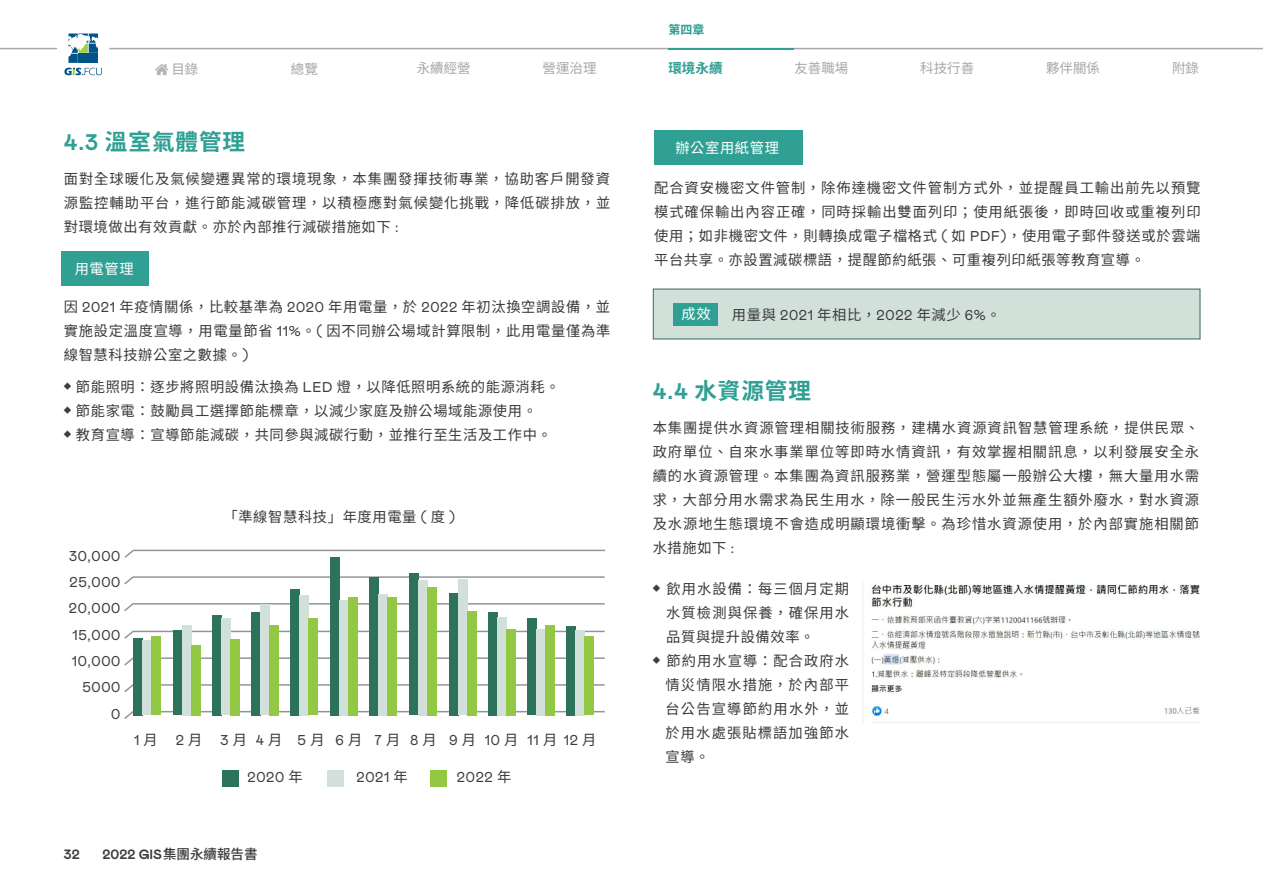
<style>
.page{position:relative;width:1263px;height:893px;background:#fff}
.page>*{position:absolute;margin:0;border:0;box-sizing:border-box;transform-origin:0 0}
.t1{font:700 22.5px "Noto Sans TC";letter-spacing:.045em;color:#2fa093}
.t2{font:14.25px/24px "Noto Sans TC";letter-spacing:.05em;color:#3e3e3f;text-align:justify}
.t3{font:14.25px/26.4px "Mabry Pro";letter-spacing:.045em;color:#3e3e3f;text-align:right}
.t4{font:14.25px "Noto Sans TC";letter-spacing:.045em;color:#fff}
.t5{font:13.5px "Noto Sans TC";color:#a8a9ad}
.t6{font:700 13.5px "Mabry Pro";color:#3e3e3f}
.t7{font:700 13.5px "Noto Sans TC";color:#2fa093}
.t8{font:700 12px "Noto Sans TC";color:#2fa093}
.s1{font-family:"Mabry Pro"}
.s2{font-family:"Noto Sans TC"}
.s3{font-family:"Noto Sans TC";font-weight:500}
</style>
<div class="page">
<hr style="left:109px;top:48px;width:1154px;height:1px;background:#a8a9ad">
<hr style="left:0;top:48px;width:57px;height:1px;background:#a8a9ad">
<hr style="left:668px;top:48px;width:126px;height:1px;background:#2fa093">
<svg style="left:64px;top:34px;width:38px;height:41px"></svg>
<svg style="left:155px;top:64px;width:14px;height:11px"></svg>
<div style="left:653px;top:288px;width:547px;height:52px;background:#d2e0da;border:1px solid #44786b"></div>
<div style="left:62px;top:251px;width:87px;height:35px;background:#2fa093"></div>
<div style="left:654px;top:130px;width:149px;height:35px;background:#2fa093"></div>
<div style="left:673px;top:303px;width:44px;height:22px;background:#2fa093"></div>
<img style="left:862px;top:581px;width:337px;height:143px">
<svg style="left:124px;top:549px;width:482px;height:170px"></svg>
<div style="left:133px;top:638px;width:9px;height:77px;background:#2d735c"></div>
<div style="left:142px;top:640px;width:9px;height:75px;background:#d2e0da"></div>
<div style="left:151px;top:636px;width:9px;height:79px;background:#93c844"></div>
<div style="left:173px;top:630px;width:9px;height:85px;background:#2d735c"></div>
<div style="left:182px;top:625px;width:9px;height:90px;background:#d2e0da"></div>
<div style="left:191px;top:645px;width:9px;height:70px;background:#93c844"></div>
<div style="left:212px;top:615px;width:9px;height:100px;background:#2d735c"></div>
<div style="left:221px;top:618px;width:9px;height:97px;background:#d2e0da"></div>
<div style="left:230px;top:639px;width:9px;height:76px;background:#93c844"></div>
<div style="left:251px;top:612px;width:10px;height:103px;background:#2d735c"></div>
<div style="left:261px;top:605px;width:9px;height:110px;background:#d2e0da"></div>
<div style="left:270px;top:625px;width:9px;height:90px;background:#93c844"></div>
<div style="left:291px;top:589px;width:9px;height:126px;background:#2d735c"></div>
<div style="left:300px;top:595px;width:9px;height:120px;background:#d2e0da"></div>
<div style="left:309px;top:618px;width:9px;height:97px;background:#93c844"></div>
<div style="left:331px;top:557px;width:9px;height:158px;background:#2d735c"></div>
<div style="left:340px;top:600px;width:9px;height:115px;background:#d2e0da"></div>
<div style="left:349px;top:597px;width:9px;height:118px;background:#93c844"></div>
<div style="left:370px;top:577px;width:9px;height:138px;background:#2d735c"></div>
<div style="left:379px;top:594px;width:9px;height:121px;background:#d2e0da"></div>
<div style="left:388px;top:597px;width:9px;height:118px;background:#93c844"></div>
<div style="left:409px;top:573px;width:9px;height:142px;background:#2d735c"></div>
<div style="left:418px;top:580px;width:9px;height:135px;background:#d2e0da"></div>
<div style="left:427px;top:587px;width:9px;height:128px;background:#93c844"></div>
<div style="left:449px;top:593px;width:9px;height:122px;background:#2d735c"></div>
<div style="left:458px;top:579px;width:9px;height:136px;background:#d2e0da"></div>
<div style="left:467px;top:611px;width:9px;height:104px;background:#93c844"></div>
<div style="left:488px;top:612px;width:9px;height:103px;background:#2d735c"></div>
<div style="left:497px;top:617px;width:9px;height:98px;background:#d2e0da"></div>
<div style="left:506px;top:629px;width:9px;height:86px;background:#93c844"></div>
<div style="left:527px;top:618px;width:9px;height:97px;background:#2d735c"></div>
<div style="left:536px;top:629px;width:9px;height:86px;background:#d2e0da"></div>
<div style="left:545px;top:625px;width:9px;height:90px;background:#93c844"></div>
<div style="left:566px;top:626px;width:9px;height:89px;background:#2d735c"></div>
<div style="left:575px;top:630px;width:10px;height:85px;background:#d2e0da"></div>
<div style="left:585px;top:636px;width:9px;height:79px;background:#93c844"></div>
<div style="left:222px;top:770px;width:17px;height:16px;background:#2d735c"></div>
<div style="left:327px;top:770px;width:17px;height:16px;background:#d2e0da"></div>
<div style="left:430px;top:770px;width:17px;height:16px;background:#93c844"></div>
<p class="t5" style="left:171px;top:62px;width:28px">目錄</p>
<h1 class="t1" style="left:64px;top:129px;width:183px"><span class="s1">4.3</span> 溫室氣體管理</h1>
<p class="t8" style="left:668px;top:23px;width:37px">第四章</p>
<p class="t7" style="left:668px;top:61px;width:55px">環境永續</p>
<p class="t5" style="left:291px;top:62px;width:28px">總覽</p>
<p class="t5" style="left:417px;top:61px;width:55px">永續經營</p>
<p class="t5" style="left:543px;top:61px;width:55px">營運治理</p>
<p class="t5" style="left:794px;top:61px;width:55px">友善職場</p>
<p class="t5" style="left:920px;top:61px;width:55px">科技行善</p>
<p class="t5" style="left:1046px;top:61px;width:55px">夥伴關係</p>
<p class="t5" style="left:1172px;top:61px;width:28px">附錄</p>
<p class="t4" style="left:675px;top:140px;width:105px">辦公室用紙管理</p>
<p class="t2" style="left:64px;top:167px;width:548px">面對全球暖化及氣候變遷異常的環境現象，本集團發揮技術專業，協助客戶開發資源監控輔助平台，進行節能減碳管理，以積極應對氣候變化挑戰，降低碳排放，並對環境做出有效貢獻。亦於內部推行減碳措施如下 <span class="s1">:</span></p>
<p class="t4" style="left:75px;top:261px;width:60px">用電管理</p>
<p class="t2" style="left:64px;top:295px;width:548px">因 <span class="s1">2021</span> 年疫情關係，比較基準為 <span class="s1">2020</span> 年用電量，於 <span class="s1">2022</span> 年初汰換空調設備，並實施設定溫度宣導，用電量節省 <span class="s1">11%</span>。<span class="s1">(</span> 因不同辦公場域計算限制，此用電量僅為準線智慧科技辦公室之數據。<span class="s1">)</span></p>
<p class="t2" style="left:64px;top:375px;width:497px"><sup>◆</sup> 節能照明：逐步將照明設備汰換為 <span class="s1">LED</span> 燈，以降低照明系統的能源消耗。</p>
<p class="t2" style="left:64px;top:399px;width:475px"><sup>◆</sup> 節能家電：鼓勵員工選擇節能標章，以減少家庭及辦公場域能源使用。</p>
<p class="t2" style="left:64px;top:423px;width:490px"><sup>◆</sup> 教育宣導：宣導節能減碳，共同參與減碳行動，並推行至生活及工作中。</p>
<p class="t3" style="left:69px;top:542px;width:53px">30,000<br>25,000<br>20,000<br>15,000<br>10,000<br>5000<br>0</p>
<p class="t2" style="left:224px;top:505px;width:233px">「準線智慧科技」年度用電量 <span class="s1">(</span> 度 <span class="s1">)</span></p>
<p class="t3" style="left:134px;top:726px;width:25px">1 <span class="s2">月</span></p>
<p class="t3" style="left:176px;top:726px;width:28px">2 <span class="s2">月</span></p>
<p class="t3" style="left:221px;top:726px;width:63px">3<span class="s2">月</span> 4<span class="s2">月</span></p>
<p class="t3" style="left:248px;top:763px;width:57px">2020 <span class="s2">年</span></p>
<p class="t3" style="left:356px;top:763px;width:53px">2021 <span class="s2">年</span></p>
<p class="t3" style="left:457px;top:763px;width:56px">2022 <span class="s2">年</span></p>
<p class="t3" style="left:298px;top:726px;width:141px">5<span class="s2">月</span> 6<span class="s2">月</span> 7<span class="s2">月</span> 8<span class="s2">月</span></p>
<p class="t3" style="left:449px;top:726px;width:149px">9<span class="s2">月</span> 10<span class="s2">月</span> 11<span class="s2">月</span> 12<span class="s2">月</span></p>
<p class="t6" style="left:64px;top:844px;width:17px">32</p>
<p class="t6" style="left:103px;top:844px;width:156px">2022 GIS<span class="s3">集團永續報告書</span></p>
<p class="t2" style="left:654px;top:176px;width:548px">配合資安機密文件管制，除佈達機密文件管制方式外，並提醒員工輸出前先以預覽模式確保輸出內容正確，同時採輸出雙面列印；使用紙張後，即時回收或重複列印使用；如非機密文件，則轉換成電子檔格式 <span class="s1">(</span> 如 <span class="s1">PDF)</span>，使用電子郵件發送或於雲端平台共享。亦設置減碳標語，提醒節約紙張、可重複列印紙張等教育宣導。</p>
<p class="t4" style="left:681px;top:306px;width:31px">成效</p>
<p class="t2" style="left:732px;top:303px;width:270px">用量與 <span class="s1">2021</span> 年相比，<span class="s1">2022</span> 年減少 <span class="s1">6%</span>。</p>
<h1 class="t1" style="left:653px;top:378px;width:160px"><span class="s1">4.4</span> 水資源管理</h1>
<p class="t2" style="left:653px;top:416px;width:548px">本集團提供水資源管理相關技術服務，建構水資源資訊智慧管理系統，提供民眾、政府單位、自來水事業單位等即時水情資訊，有效掌握相關訊息，以利發展安全永續的水資源管理。本集團為資訊服務業，營運型態屬一般辦公大樓，無大量用水需求，大部分用水需求為民生用水，除一般民生污水外並無產生額外廢水，對水資源及水源地生態環境不會造成明顯環境衝擊。為珍惜水資源使用，於內部實施相關節水措施如下 <span class="s1">:</span></p>
<p class="t2" style="left:666px;top:577px;width:184px;text-indent:-13px"><sup>◆</sup> 飲用水設備：每三個月定期水質檢測與保養，確保用水品質與提升設備效率。</p>
<p class="t2" style="left:665px;top:649px;width:185px;text-indent:-13px"><sup>◆</sup> 節約用水宣導：配合政府水情災情限水措施，於內部平台公告宣導節約用水外，並於用水處張貼標語加強節水宣導。</p>
</div>
